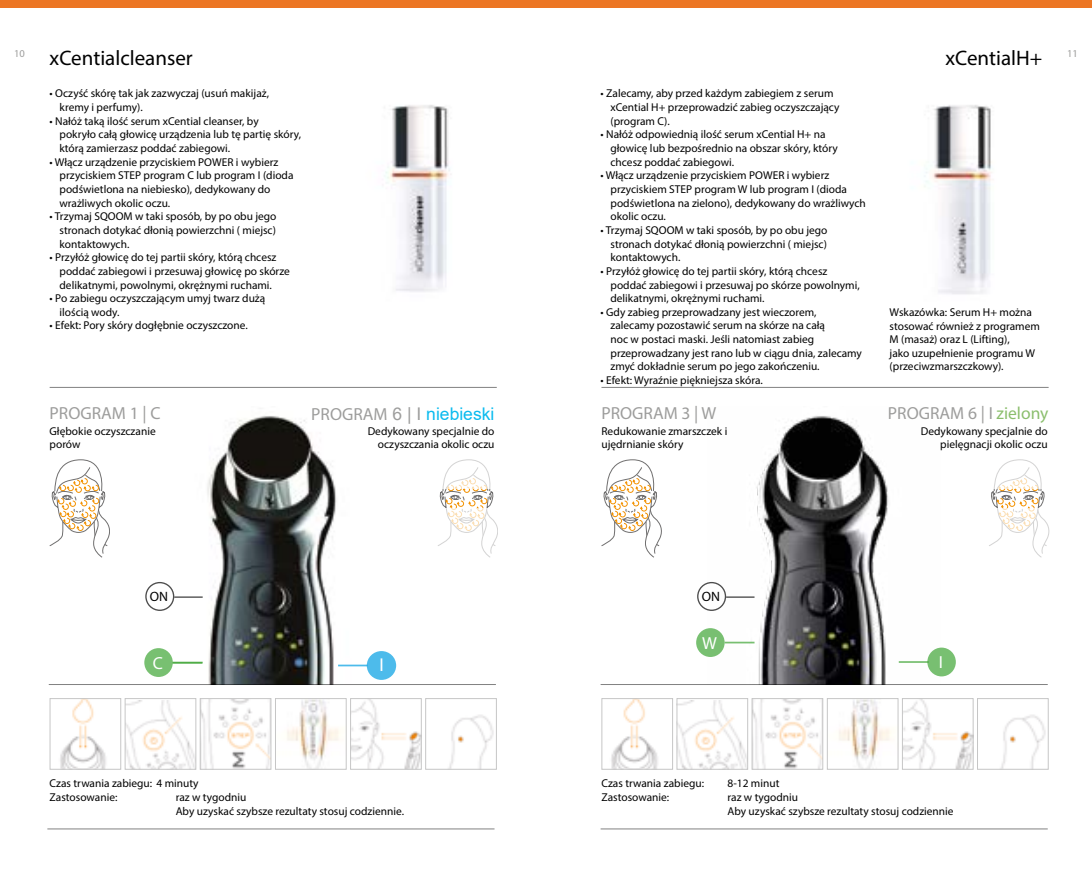
<style>
.page{position:relative;width:1092px;height:893px;background:#fff}
.page>*{position:absolute;margin:0;border:0;box-sizing:border-box;transform-origin:0 0}
.t1{font:21px "Myriad Pro";color:#000}
.t2{font:17.5px "Myriad Pro";color:#9d9d9c}
.t3{font:17.5px "Arial";color:#0bbbef}
.t4{font:17.5px "Myriad Pro";color:#fff}
.t5{font:17.5px "Arial";color:#fff}
.t6{font:13.47px "Myriad Pro";color:#000}
.t7{font:11.38px/13.7px "Myriad Pro";color:#000}
.t8{font:10.5px "Myriad Pro";color:#9d9d9c}
.s1{font-family:"Myriad Pro";color:#9d9d9c}
.s2{color:#9d9d9c}
.s3{color:#8bbe6d}
</style>
<div class="page">
<img style="left:162px;top:415px;width:227px;height:269px">
<hr style="left:49px;top:684px;width:447px;height:1px;background:#000">
<div style="left:146px;top:583px;width:28px;height:27px;background:#fff;border-radius:50%"></div>
<div style="left:145px;top:582px;width:29px;height:29px;border:1px solid #000;border-radius:50%"></div>
<hr style="left:174px;top:596px;width:29px;height:2px;background:#000">
<hr style="left:173px;top:662px;width:30px;height:1px;background:#3fa535">
<div style="left:144px;top:648px;width:29px;height:29px;background:#78c071;border-radius:50%"></div>
<hr style="left:47px;top:828px;width:447px;height:1px;background:#000">
<img style="left:385px;top:105px;width:66px;height:187px">
<img style="left:924px;top:105px;width:68px;height:189px">
<img style="left:60px;top:700px;width:46px;height:67px">
<div style="left:50px;top:698px;width:71px;height:71px;border:1px solid #c6c6c6"></div>
<img style="left:127px;top:700px;width:67px;height:67px">
<div style="left:125px;top:698px;width:71px;height:71px;border:1px solid #c6c6c6"></div>
<img style="left:202px;top:700px;width:67px;height:67px">
<div style="left:200px;top:698px;width:71px;height:71px;border:1px solid #c6c6c6"></div>
<img style="left:287px;top:700px;width:53px;height:67px">
<div style="left:275px;top:698px;width:71px;height:71px;border:1px solid #c6c6c6"></div>
<img style="left:449px;top:715px;width:45px;height:52px">
<div style="left:425px;top:698px;width:71px;height:71px;border:1px solid #c6c6c6"></div>
<img style="left:352px;top:700px;width:67px;height:67px">
<div style="left:350px;top:698px;width:71px;height:71px;border:1px solid #c6c6c6"></div>
<hr style="left:50px;top:387px;width:447px;height:1px;background:#000">
<svg style="left:50px;top:460px;width:60px;height:97px"></svg>
<svg style="left:439px;top:488px;width:55px;height:20px"></svg>
<img style="left:707px;top:416px;width:233px;height:268px">
<hr style="left:600px;top:684px;width:447px;height:1px;background:#000">
<div style="left:697px;top:583px;width:28px;height:27px;background:#fff;border-radius:50%"></div>
<div style="left:697px;top:582px;width:29px;height:29px;border:1px solid #000;border-radius:50%"></div>
<hr style="left:726px;top:596px;width:28px;height:2px;background:#000">
<hr style="left:724px;top:642px;width:30px;height:1px;background:#3fa535">
<div style="left:696px;top:628px;width:28px;height:29px;background:#78bf71;border-radius:50%"></div>
<img style="left:611px;top:700px;width:47px;height:67px">
<div style="left:601px;top:698px;width:71px;height:71px;border:1px solid #c6c6c6"></div>
<img style="left:678px;top:700px;width:67px;height:67px">
<div style="left:676px;top:698px;width:71px;height:71px;border:1px solid #c6c6c6"></div>
<img style="left:753px;top:700px;width:67px;height:67px">
<div style="left:751px;top:698px;width:71px;height:71px;border:1px solid #c6c6c6"></div>
<img style="left:839px;top:700px;width:52px;height:67px">
<div style="left:827px;top:698px;width:71px;height:71px;border:1px solid #c6c6c6"></div>
<img style="left:1001px;top:715px;width:45px;height:52px">
<div style="left:977px;top:698px;width:71px;height:71px;border:1px solid #c6c6c6"></div>
<img style="left:904px;top:700px;width:67px;height:67px">
<div style="left:902px;top:698px;width:71px;height:71px;border:1px solid #c6c6c6"></div>
<hr style="left:601px;top:387px;width:447px;height:1px;background:#000">
<svg style="left:601px;top:460px;width:60px;height:97px"></svg>
<hr style="left:898px;top:661px;width:30px;height:2px;background:#3fa535">
<div style="left:927px;top:648px;width:28px;height:28px;background:#78c071;border-radius:50%"></div>
<hr style="left:600px;top:828px;width:447px;height:1px;background:#000">
<div style="left:0;top:0;width:1091px;height:7px;background:#ec7624"></div>
<svg style="left:991px;top:488px;width:54px;height:20px"></svg>
<div style="left:367px;top:651px;width:29px;height:29px;background:#4dbbeb;border-radius:50%"></div>
<svg style="left:338px;top:665px;width:29px;height:1px"></svg>
<hr style="left:172px;top:662px;width:30px;height:2px;background:#3fa535">
<p class="t8" style="left:14px;top:47px;width:12px">10</p>
<p class="t8" style="left:1067px;top:47px;width:12px">11</p>
<h1 class="t1" style="left:50px;top:45px;width:145px">xCentialcleanser</h1>
<h1 class="t1" style="left:945px;top:45px;width:98px">xCentialH+</h1>
<p class="t7" style="left:60px;top:87px;width:211px;text-indent:-10px">• Oczyść skórę tak jak zazwyczaj (usuń makijaż, kremy i perfumy).</p>
<p class="t7" style="left:60px;top:114px;width:243px;text-indent:-10px">• Nałóż taką ilość serum xCential cleanser, by<br>pokryło całą głowicę urządzenia lub tę partię skóry, którą zamierzasz poddać zabiegowi.</p>
<p class="t7" style="left:60px;top:155px;width:235px;text-indent:-10px">• Włącz urządzenie przyciskiem POWER i wybierz przyciskiem STEP program C lub program I (dioda podświetlona na niebiesko), dedykowany do wrażliwych okolic oczu.</p>
<p class="t7" style="left:60px;top:209px;width:218px;text-align:justify;text-indent:-10px">• Trzymaj SQOOM w taki sposób, by po obu jego stronach dotykać dłonią powierzchni ( miejsc) kontaktowych.</p>
<p class="t7" style="left:60px;top:250px;width:232px;text-indent:-10px">• Przyłóż głowicę do tej partii skóry, którą chcesz poddać zabiegowi i przesuwaj głowicę po skórze delikatnymi, powolnymi, okrężnymi ruchami.</p>
<p class="t7" style="left:60px;top:291px;width:207px;text-indent:-10px">• Po zabiegu oczyszczającym umyj twarz dużą ilością wody.</p>
<p class="t7" style="left:50px;top:319px;width:200px">• Efekt: Pory skóry dogłębnie oczyszczone.</p>
<p class="t7" style="left:610px;top:87px;width:230px;text-indent:-10px">• Zalecamy, aby przed każdym zabiegiem z serum xCential H+ przeprowadzić zabieg oczyszczający (program C).</p>
<p class="t7" style="left:610px;top:128px;width:229px;text-indent:-10px">• Nałóż odpowiednią ilość serum xCential H+ na głowicę lub bezpośrednio na obszar skóry, który chcesz poddać zabiegowi.</p>
<p class="t7" style="left:610px;top:168px;width:257px;text-indent:-10px">• Włącz urządzenie przyciskiem POWER i wybierz przyciskiem STEP program W lub program I (dioda podświetlona na zielono), dedykowany do wrażliwych okolic oczu.</p>
<p class="t7" style="left:610px;top:223px;width:218px;text-align:justify;text-indent:-10px">• Trzymaj SQOOM w taki sposób, by po obu jego stronach dotykać dłonią powierzchni ( miejsc) kontaktowych.</p>
<p class="t7" style="left:610px;top:264px;width:251px;text-indent:-10px">• Przyłóż głowicę do tej partii skóry, którą chcesz poddać zabiegowi i przesuwaj po skórze powolnymi, delikatnymi, okrężnymi ruchami.</p>
<p class="t7" style="left:610px;top:305px;width:253px;text-indent:-10px">• Gdy zabieg przeprowadzany jest wieczorem, zalecamy pozostawić serum na skórze na całą<br>noc w postaci maski. Jeśli natomiast zabieg przeprowadzany jest rano lub w ciągu dnia, zalecamy zmyć dokładnie serum po jego zakończeniu.</p>
<p class="t7" style="left:600px;top:373px;width:164px">• Efekt: Wyraźnie piękniejsza skóra.</p>
<p class="t7" style="left:889px;top:305px;width:152px">Wskazówka: Serum H+ można stosować również z programem<br>M (masaż) oraz L (Lifting),<br>jako uzupełnienie programu W (przeciwzmarszczkowy).</p>
<h2 class="t2" style="left:50px;top:403px;width:112px">PROGRAM 1 | C</h2>
<h2 class="t3" style="left:311px;top:402px;width:185px"><span class="s1">PROGRAM</span> <span class="s2">6 | I</span> niebieski</h2>
<h2 class="t2" style="left:601px;top:403px;width:116px">PROGRAM 3 | W</h2>
<h2 class="t2" style="left:887px;top:403px;width:162px">PROGRAM 6 | I <span class="s3">zielony</span></h2>
<p class="t7" style="left:50px;top:424px;width:108px">Głębokie oczyszczanie porów</p>
<p class="t7" style="left:367px;top:424px;width:128px;text-align:right">Dedykowany specjalnie do oczyszczania okolic oczu</p>
<p class="t7" style="left:601px;top:424px;width:127px">Redukowanie zmarszczek i ujędrnianie skóry</p>
<p class="t7" style="left:920px;top:424px;width:128px;text-align:right">Dedykowany specjalnie do pielęgnacji okolic oczu</p>
<p class="t6" style="left:150px;top:588px;width:20px">ON</p>
<p class="t6" style="left:701px;top:588px;width:20px">ON</p>
<h2 class="t4" style="left:702px;top:632px;width:16px">W</h2>
<h2 class="t4" style="left:153px;top:652px;width:12px">C</h2>
<h2 class="t5" style="left:379px;top:653px;width:6px">I</h2>
<h2 class="t4" style="left:938px;top:652px;width:6px">I</h2>
<p class="t7" style="left:50px;top:776px;width:150px">Czas trwania zabiegu: 4 minuty<br>Zastosowanie:</p>
<p class="t7" style="left:176px;top:790px;width:230px">raz w tygodniu<br>Aby uzyskać szybsze rezultaty stosuj codziennie.</p>
<p class="t7" style="left:601px;top:776px;width:104px">Czas trwania zabiegu:</p>
<p class="t7" style="left:727px;top:776px;width:53px">8-12 minut</p>
<p class="t7" style="left:601px;top:790px;width:69px">Zastosowanie:</p>
<p class="t7" style="left:727px;top:790px;width:227px">raz w tygodniu<br>Aby uzyskać szybsze rezultaty stosuj codziennie</p>
</div>
